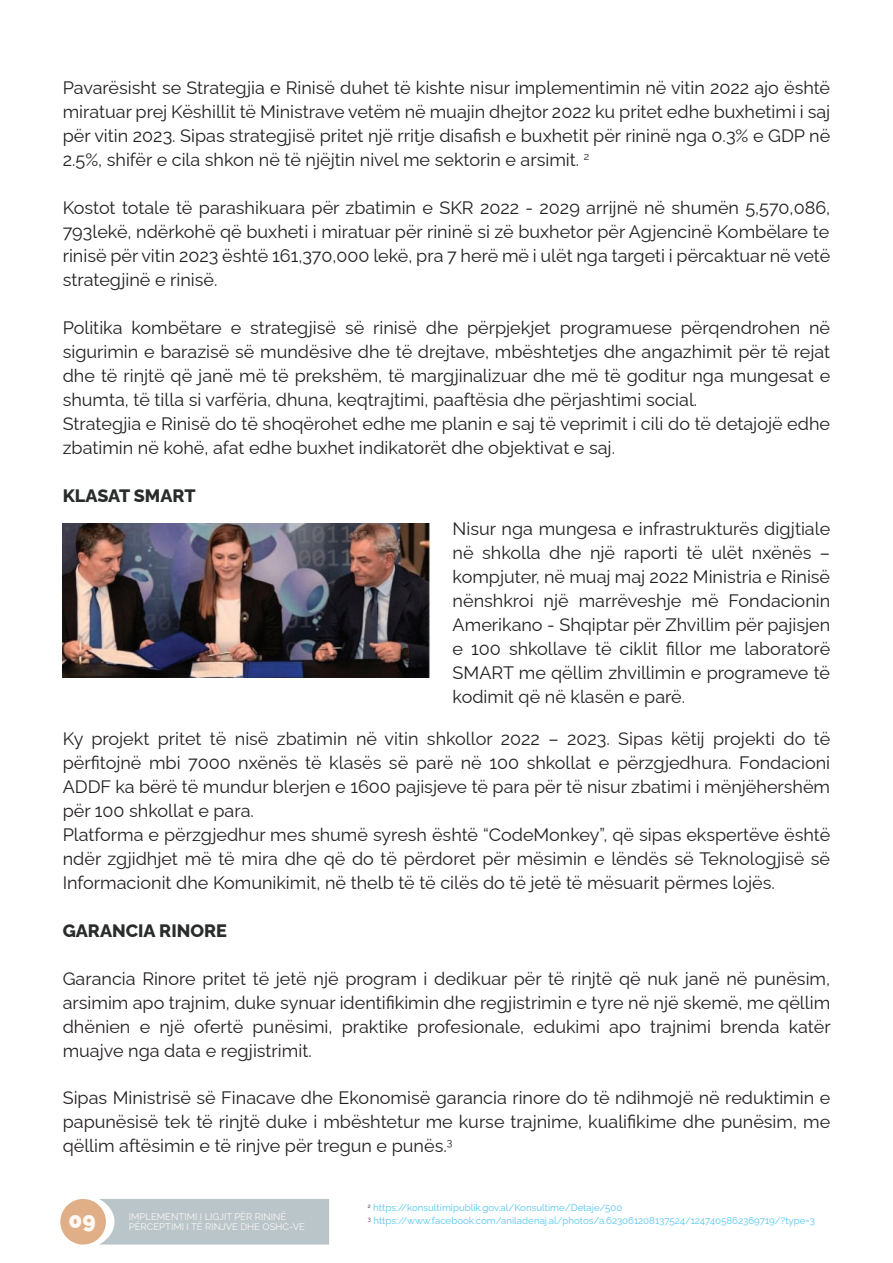
<style>
.page{position:relative;width:893px;height:1263px;background:#fff}
.page>*{position:absolute;margin:0;border:0;box-sizing:border-box;transform-origin:0 0}
.t1{font:900 22.5px "Raleway";color:#fdf8f3}
.t2{font:18px/24px "Raleway";color:#231f20;text-align:justify}
.t3{font:800 18px "Raleway";color:#2a2c2c}
.t4{font:9.75px/12.9px "Raleway";color:#54c6f1}
.t5{font:9.6px/10.1px "Raleway";color:#fdf8f3}
</style>
<div class="page">
<div style="left:60px;top:1199px;width:46px;height:45px;background:#e1af87;border-radius:50%"></div>
<div style="left:99px;top:1199px;width:230px;height:45px;background:#bac5ca"></div>
<img style="left:63px;top:523px;width:368px;height:155px">
<p class="t2" style="left:63px;top:74px;width:769px">Pavarësisht se Strategjia e Rinisë duhet të kishte nisur implementimin në vitin 2022 ajo është miratuar prej Këshillit të Ministrave vetëm në muajin dhejtor 2022 ku pritet edhe buxhetimi i saj për vitin 2023. Sipas strategjisë pritet një rritje disafish e buxhetit për rininë nga 0.3% e GDP në 2.5%, shifër e cila shkon në të njëjtin nivel me sektorin e arsimit. <sup>2</sup></p>
<p class="t2" style="left:63px;top:194px;width:769px">Kostot totale të parashikuara për zbatimin e SKR 2022 - 2029 arrijnë në shumën 5,570,086, 793lekë, ndërkohë që buxheti i miratuar për rininë si zë buxhetor për Agjencinë Kombëlare te rinisë për vitin 2023 është 161,370,000 lekë, pra 7 herë më i ulët nga targeti i përcaktuar në vetë strategjinë e rinisë.</p>
<p class="t2" style="left:63px;top:313px;width:769px;text-align:left">Politika kombëtare e strategjisë së rinisë dhe përpjekjet programuese përqendrohen në sigurimin e barazisë së mundësive dhe të drejtave, mbështetjes dhe angazhimit për të rejat dhe të rinjtë që janë më të prekshëm, të margjinalizuar dhe më të goditur nga mungesat e shumta, të tilla si varfëria, dhuna, keqtrajtimi, paaftësia dhe përjashtimi social.<br>Strategjia e Rinisë do të shoqërohet edhe me planin e saj të veprimit i cili do të detajojë edhe zbatimin në kohë, afat edhe buxhet indikatorët dhe objektivat e saj.</p>
<p class="t3" style="left:63px;top:481px;width:134px">KLASAT SMART</p>
<p class="t2" style="left:453px;top:515px;width:379px">Nisur nga mungesa e infrastrukturës digjtiale në shkolla dhe një raporti të ulët nxënës – kompjuter, në muaj maj 2022 Ministria e Rinisë nënshkroi një marrëveshje më Fondacionin Amerikano - Shqiptar për Zhvillim për pajisjen e 100 shkollave të ciklit fillor me laboratorë SMART me qëllim zhvillimin e programeve të kodimit që në klasën e parë.</p>
<p class="t2" style="left:63px;top:725px;width:769px;text-align:left">Ky projekt pritet të nisë zbatimin në vitin shkollor 2022 – 2023. Sipas këtij projekti do të përfitojnë mbi 7000 nxënës të klasës së parë në 100 shkollat e përzgjedhura. Fondacioni ADDF ka bërë të mundur blerjen e 1600 pajisjeve të para për të nisur zbatimi i mënjëhershëm për 100 shkollat e para.<br>Platforma e përzgjedhur mes shumë syresh është “CodeMonkey”, që sipas ekspertëve është ndër zgjidhjet më të mira dhe që do të përdoret për mësimin e lëndës së Teknologjisë së Informacionit dhe Komunikimit, në thelb të të cilës do të jetë të mësuarit përmes lojës.</p>
<p class="t3" style="left:63px;top:916px;width:166px">GARANCIA RINORE</p>
<p class="t2" style="left:63px;top:964px;width:769px">Garancia Rinore pritet të jetë një program i dedikuar për të rinjtë që nuk janë në punësim, arsimim apo trajnim, duke synuar identifikimin dhe regjistrimin e tyre në një skemë, me qëllim dhënien e një ofertë punësimi, praktike profesionale, edukimi apo trajnimi brenda katër muajve nga data e regjistrimit.</p>
<p class="t2" style="left:63px;top:1084px;width:769px">Sipas Ministrisë së Finacave dhe Ekonomisë garancia rinore do të ndihmojë në reduktimin e papunësisë tek të rinjtë duke i mbështetur me kurse trajnime, kualifikime dhe punësim, me qëllim aftësimin e të rinjve për tregun e punës.<sup>3</sup></p>
<p class="t1" style="left:69px;top:1202px;width:29px">09</p>
<p class="t5" style="left:129px;top:1210px;width:178px">IMPLEMENTIMI I LIGJIT PËR RININË<br>PËRCEPTIMI I TË RINJVE DHE OSHC-VE</p>
<p class="t4" style="left:368px;top:1200px;width:448px"><sup>2</sup> https://konsultimipublik.gov.al/Konsultime/Detaje/500<br><sup>3</sup> https://www.facebook.com/aniladenaj.al/photos/a.623061208137524/1247405862369719/?type=3</p>
</div>
